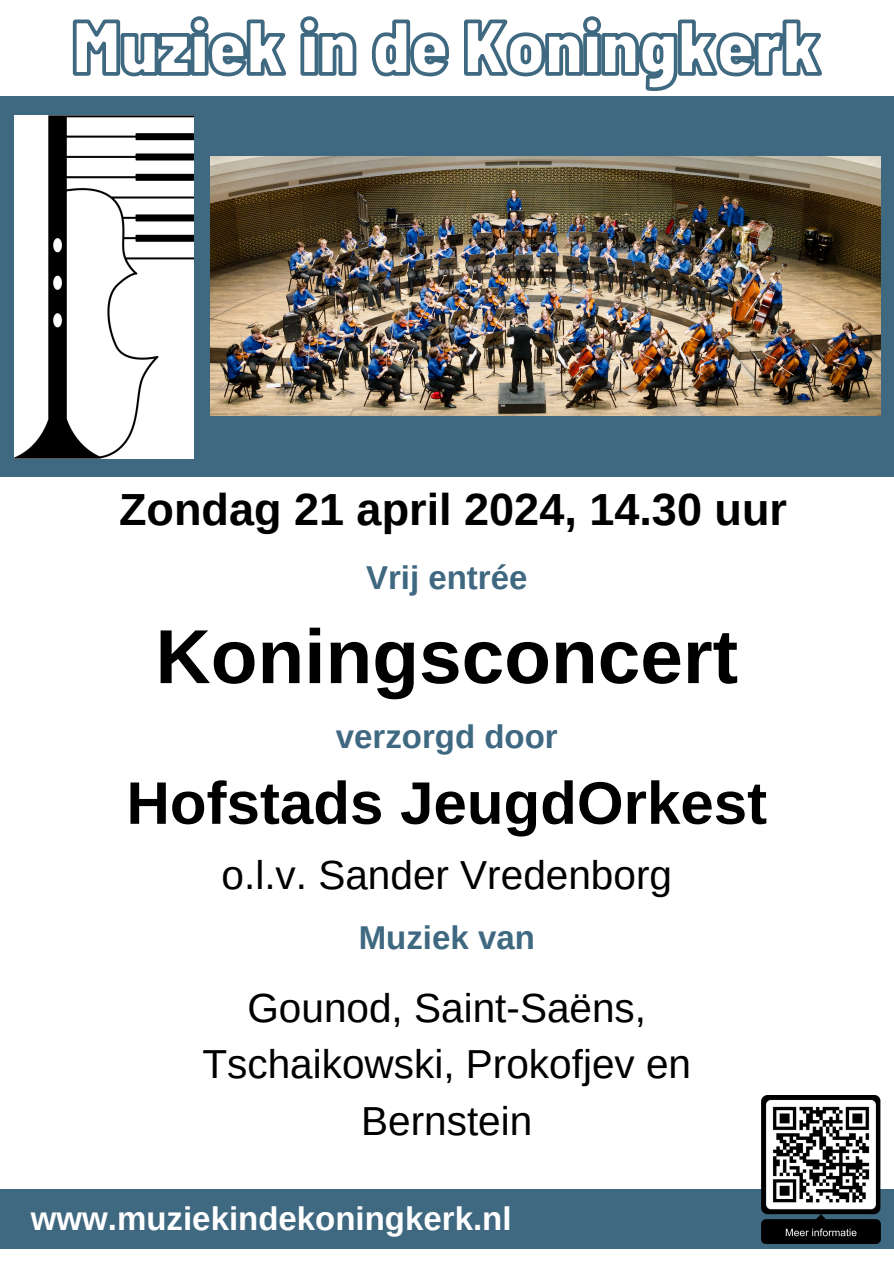
<style>
.page{position:relative;width:894px;height:1264px;background:#fff}
.page>*{position:absolute;margin:0;border:0;box-sizing:border-box;transform-origin:0 0}
.t1{font:700 76.5px "Arimo";color:#000}
.t2{font:700 60px "Arimo";color:#000}
.t3{font:700 45px "Arimo";color:#000}
.t4{font:40.5px/56.2px "Arimo";color:#000;text-align:center}
.t5{font:700 33px "Arimo";color:#3f6881}
.t6{font:700 33px "Arimo";color:#fff}
</style>
<div class="page">
<div style="left:0;top:1189px;width:893px;height:59px;background:#3f6881"></div>
<img style="left:761px;top:1095px;width:119px;height:148px">
<div style="left:0;top:96px;width:893px;height:380px;background:#3f6881"></div>
<img style="left:15px;top:115px;width:179px;height:343px">
<img style="left:210px;top:157px;width:670px;height:258px">
<svg style="left:72px;top:16px;width:750px;height:75px"></svg>
<h1 class="t3" style="left:119px;top:484px;width:669px">Zondag 21 april 2024, 14.30 uur</h1>
<h2 class="t5" style="left:366px;top:559px;width:163px">Vrij entrée</h2>
<p class="t1" style="left:155px;top:614px;width:584px">Koningsconcert</p>
<p class="t5" style="left:336px;top:717px;width:223px">verzorgd door</p>
<h4 class="t2" style="left:126px;top:769px;width:642px">Hofstads JeugdOrkest</h4>
<h4 class="t4" style="left:221px;top:846px;width:452px">o.l.v. Sander Vredenborg</h4>
<p class="t5" style="left:358px;top:919px;width:177px">Muziek van</p>
<p class="t4" style="left:202px;top:979px;width:490px">Gounod, Saint-Saëns,<br>Tschaikowski, Prokofjev en<br>Bernstein</p>
<h3 class="t6" style="left:31px;top:1199px;width:482px">www.muziekindekoningkerk.nl</h3>
</div>
